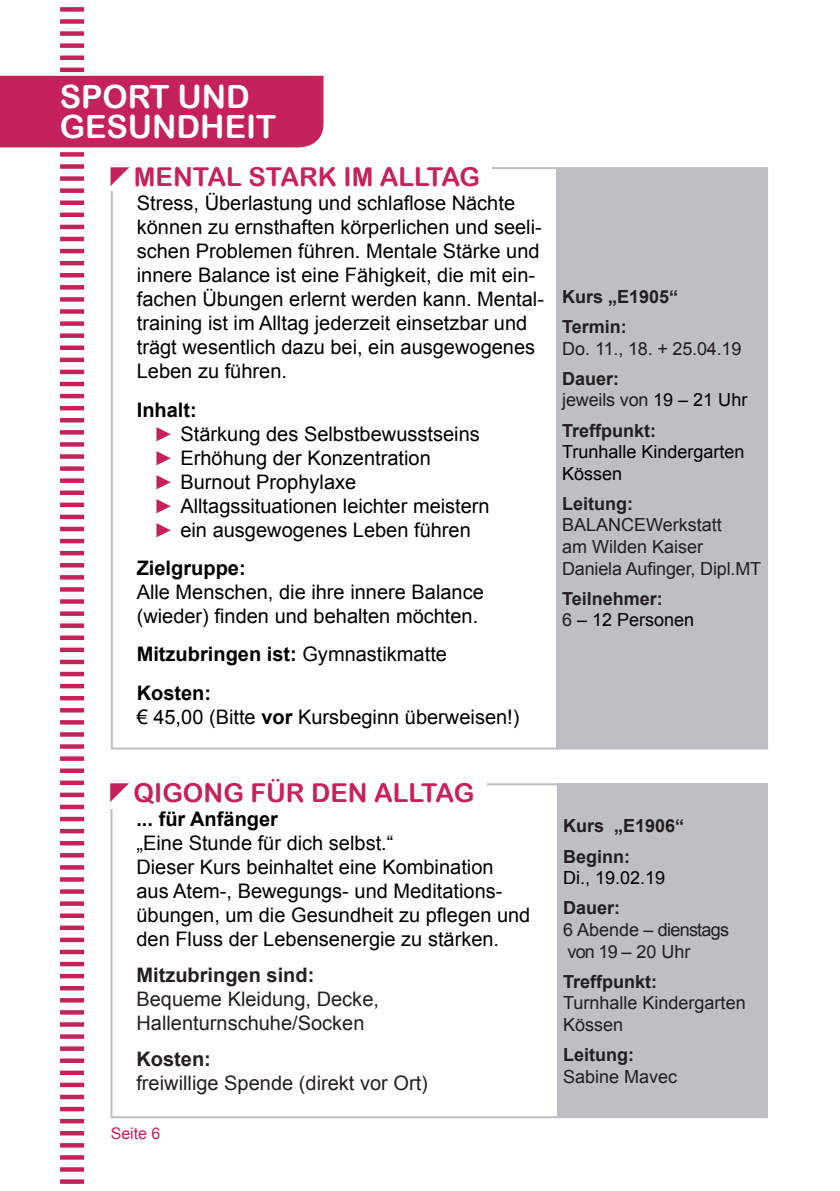
<style>
.page{position:relative;width:840px;height:1191px;background:#fff}
.page>*{position:absolute;margin:0;border:0;box-sizing:border-box;transform-origin:0 0}
.t1{font:32px/30px "Arial Rounded MT Bold";color:#fff}
.t2{font:26px "Arial Rounded MT Bold";color:#c5215b}
.t3{font:20px/24px "Arial";color:#000}
.t4{font:20px/24px "Arial";color:#231f20}
.t5{font:700 20px/38.4px "Arial";color:#000}
.t6{font:700 20px "Arial";color:#231f20}
.t7{font:18px/21.6px "Arial";color:#231f20}
.t8{font:700 18px/30px "Arial";color:#231f20}
.t9{font:18px/21.6px "Arial";color:#000}
.t10{font:18px/21.6px "Arial";letter-spacing:-.04em;color:#231f20}
.t11{font:16px "Arial";color:#c5215b}
.s1{font-weight:700}
.s2{color:#c5215b}
.s3{font-weight:400}
.s4{color:#000}
.s5{font-weight:400;color:#000}
</style>
<div class="page">
<div style="left:60px;top:7px;width:24px;height:5px;background:#c5215b"></div>
<div style="left:60px;top:19px;width:24px;height:5px;background:#c5215b"></div>
<div style="left:60px;top:31px;width:24px;height:5px;background:#c5215b"></div>
<div style="left:60px;top:43px;width:24px;height:5px;background:#c5215b"></div>
<div style="left:60px;top:55px;width:24px;height:5px;background:#c5215b"></div>
<hr style="left:60px;top:68px;width:24px;height:4px;background:#c5215b">
<div style="left:60px;top:152px;width:24px;height:5px;background:#c5215b"></div>
<div style="left:60px;top:164px;width:24px;height:5px;background:#c5215b"></div>
<div style="left:60px;top:176px;width:24px;height:5px;background:#c5215b"></div>
<div style="left:60px;top:188px;width:24px;height:5px;background:#c5215b"></div>
<div style="left:60px;top:200px;width:24px;height:5px;background:#c5215b"></div>
<hr style="left:60px;top:213px;width:24px;height:4px;background:#c5215b">
<hr style="left:60px;top:225px;width:24px;height:4px;background:#c5215b">
<hr style="left:60px;top:237px;width:24px;height:4px;background:#c5215b">
<hr style="left:60px;top:249px;width:24px;height:4px;background:#c5215b">
<hr style="left:60px;top:261px;width:24px;height:4px;background:#c5215b">
<hr style="left:60px;top:273px;width:24px;height:4px;background:#c5215b">
<svg style="left:60px;top:285px;width:24px;height:4px"></svg>
<div style="left:60px;top:297px;width:24px;height:5px;background:#c5215b"></div>
<div style="left:60px;top:309px;width:24px;height:5px;background:#c5215b"></div>
<div style="left:60px;top:321px;width:24px;height:5px;background:#c5215b"></div>
<div style="left:60px;top:333px;width:24px;height:5px;background:#c5215b"></div>
<div style="left:60px;top:345px;width:24px;height:5px;background:#c5215b"></div>
<div style="left:60px;top:357px;width:24px;height:5px;background:#c5215b"></div>
<hr style="left:60px;top:370px;width:24px;height:4px;background:#c5215b">
<hr style="left:60px;top:382px;width:24px;height:4px;background:#c5215b">
<hr style="left:60px;top:394px;width:24px;height:4px;background:#c5215b">
<hr style="left:60px;top:406px;width:24px;height:4px;background:#c5215b">
<hr style="left:60px;top:418px;width:24px;height:4px;background:#c5215b">
<svg style="left:60px;top:430px;width:24px;height:4px"></svg>
<div style="left:60px;top:442px;width:24px;height:5px;background:#c5215b"></div>
<div style="left:60px;top:454px;width:24px;height:5px;background:#c5215b"></div>
<div style="left:60px;top:466px;width:24px;height:5px;background:#c5215b"></div>
<div style="left:60px;top:478px;width:24px;height:5px;background:#c5215b"></div>
<div style="left:60px;top:490px;width:24px;height:5px;background:#c5215b"></div>
<div style="left:60px;top:502px;width:24px;height:5px;background:#c5215b"></div>
<hr style="left:60px;top:515px;width:24px;height:4px;background:#c5215b">
<hr style="left:60px;top:527px;width:24px;height:4px;background:#c5215b">
<hr style="left:60px;top:539px;width:24px;height:4px;background:#c5215b">
<hr style="left:60px;top:551px;width:24px;height:4px;background:#c5215b">
<hr style="left:60px;top:563px;width:24px;height:4px;background:#c5215b">
<svg style="left:60px;top:575px;width:24px;height:4px"></svg>
<svg style="left:60px;top:587px;width:24px;height:4px"></svg>
<div style="left:60px;top:599px;width:24px;height:5px;background:#c5215b"></div>
<div style="left:60px;top:611px;width:24px;height:5px;background:#c5215b"></div>
<div style="left:60px;top:623px;width:24px;height:5px;background:#c5215b"></div>
<div style="left:60px;top:635px;width:24px;height:5px;background:#c5215b"></div>
<div style="left:60px;top:647px;width:24px;height:5px;background:#c5215b"></div>
<div style="left:60px;top:659px;width:24px;height:5px;background:#c5215b"></div>
<hr style="left:60px;top:672px;width:24px;height:4px;background:#c5215b">
<hr style="left:60px;top:684px;width:24px;height:4px;background:#c5215b">
<hr style="left:60px;top:696px;width:24px;height:4px;background:#c5215b">
<hr style="left:60px;top:708px;width:24px;height:4px;background:#c5215b">
<svg style="left:60px;top:720px;width:24px;height:4px"></svg>
<svg style="left:60px;top:732px;width:24px;height:4px"></svg>
<div style="left:60px;top:744px;width:24px;height:5px;background:#c5215b"></div>
<div style="left:60px;top:756px;width:24px;height:5px;background:#c5215b"></div>
<div style="left:60px;top:768px;width:24px;height:5px;background:#c5215b"></div>
<div style="left:60px;top:780px;width:24px;height:5px;background:#c5215b"></div>
<div style="left:60px;top:792px;width:24px;height:5px;background:#c5215b"></div>
<div style="left:60px;top:804px;width:24px;height:5px;background:#c5215b"></div>
<hr style="left:60px;top:817px;width:24px;height:4px;background:#c5215b">
<hr style="left:60px;top:829px;width:24px;height:4px;background:#c5215b">
<hr style="left:60px;top:841px;width:24px;height:4px;background:#c5215b">
<svg style="left:60px;top:853px;width:24px;height:4px"></svg>
<svg style="left:60px;top:865px;width:24px;height:4px"></svg>
<svg style="left:60px;top:877px;width:24px;height:4px"></svg>
<svg style="left:60px;top:889px;width:24px;height:4px"></svg>
<div style="left:60px;top:901px;width:24px;height:5px;background:#c5215b"></div>
<div style="left:60px;top:913px;width:24px;height:5px;background:#c5215b"></div>
<div style="left:60px;top:925px;width:24px;height:5px;background:#c5215b"></div>
<div style="left:60px;top:937px;width:24px;height:5px;background:#c5215b"></div>
<div style="left:60px;top:949px;width:24px;height:5px;background:#c5215b"></div>
<div style="left:60px;top:961px;width:24px;height:5px;background:#c5215b"></div>
<hr style="left:60px;top:974px;width:24px;height:4px;background:#c5215b">
<hr style="left:60px;top:986px;width:24px;height:4px;background:#c5215b">
<svg style="left:60px;top:998px;width:24px;height:4px"></svg>
<svg style="left:60px;top:1010px;width:24px;height:4px"></svg>
<svg style="left:60px;top:1022px;width:24px;height:4px"></svg>
<svg style="left:60px;top:1034px;width:24px;height:4px"></svg>
<div style="left:60px;top:1046px;width:24px;height:5px;background:#c5215b"></div>
<div style="left:60px;top:1058px;width:24px;height:5px;background:#c5215b"></div>
<div style="left:60px;top:1070px;width:24px;height:5px;background:#c5215b"></div>
<div style="left:60px;top:1082px;width:24px;height:5px;background:#c5215b"></div>
<div style="left:60px;top:1094px;width:24px;height:5px;background:#c5215b"></div>
<div style="left:60px;top:1106px;width:24px;height:5px;background:#c5215b"></div>
<hr style="left:60px;top:1119px;width:24px;height:4px;background:#c5215b">
<hr style="left:60px;top:1131px;width:24px;height:4px;background:#c5215b">
<svg style="left:60px;top:1143px;width:24px;height:4px"></svg>
<svg style="left:60px;top:1155px;width:24px;height:4px"></svg>
<svg style="left:60px;top:1167px;width:24px;height:4px"></svg>
<svg style="left:60px;top:1179px;width:24px;height:4px"></svg>
<div style="left:0;top:76px;width:323px;height:71px;background:#c5215b"></div>
<div style="left:556px;top:168px;width:210px;height:580px;background:#bebfc2"></div>
<div style="left:557px;top:783px;width:210px;height:335px;background:#bebfc2"></div>
<h1 class="t1" style="left:60px;top:81px;width:218px">SPORT UND<br>GESUNDHEIT</h1>
<h2 class="t2" style="left:134px;top:161px;width:347px">MENTAL STARK IM ALLTAG</h2>
<p class="t3" style="left:137px;top:191px;width:408px">Stress, Überlastung und schlaflose Nächte können zu ernsthaften körperlichen und seeli&shy;schen Problemen führen. Mentale Stärke und innere Balance ist eine Fähigkeit, die mit ein&shy;fachen Übungen erlernt werden kann. Mental&shy;training ist im Alltag jederzeit einsetzbar und trägt wesentlich dazu bei, ein ausgewogenes Leben zu führen.</p>
<p class="t3" style="left:154px;top:398px;width:337px;text-indent:-17px"><span class="s1">Inhalt:<br></span><span class="s2">►</span> Stärkung des Selbstbewusstseins <span class="s2">►</span> Erhöhung der Konzentration<br><span class="s2">►</span> Burnout Prophylaxe<br><span class="s2">►</span> Alltagssituationen leichter meistern <span class="s2">►</span> ein ausgewogenes Leben führen</p>
<p class="t5" style="left:137px;top:549px;width:110px">Zielgruppe:</p>
<p class="t3" style="left:137px;top:580px;width:348px">Alle Menschen, die ihre innere Balance (wieder) finden und behalten möchten.</p>
<p class="t5" style="left:137px;top:636px;width:312px">Mitzubringen ist: <span class="s3">Gymnastikmatte<br></span>Kosten:</p>
<p class="t3" style="left:137px;top:705px;width:384px">€ 45,00 (Bitte <span class="s1">vor</span> Kursbeginn überweisen!)</p>
<p class="t8" style="left:561px;top:282px;width:118px">Kurs „E1905“<br>Termin:</p>
<p class="t7" style="left:561px;top:338px;width:181px">Do. 11., 18. + 25.04.19</p>
<p class="t7" style="left:561px;top:368px;width:187px"><span class="s1">Dauer:<br></span>jeweils von <span class="s4">19 – 21 Uhr</span></p>
<p class="t8" style="left:561px;top:416px;width:95px">Treffpunkt:</p>
<p class="t9" style="left:561px;top:441px;width:184px">Trunhalle Kindergarten<br>Kössen</p>
<p class="t8" style="left:561px;top:489px;width:72px">Leitung:</p>
<p class="t7" style="left:561px;top:514px;width:200px">BALANCEWerkstatt<br>am Wilden Kaiser<br>Daniela Aufinger, Dipl.MT</p>
<p class="t8" style="left:561px;top:588px;width:134px;line-height:21.6px">Teilnehmer:<br><span class="s3">6</span> <span class="s5">– 12 Personen</span></p>
<h2 class="t2" style="left:133px;top:777px;width:342px">QIGONG FÜR DEN ALLTAG</h2>
<p class="t5" style="left:136px;top:800px;width:143px">... für Anfänger</p>
<p class="t3" style="left:136px;top:831px;width:395px">„Eine Stunde für dich selbst.“<br>Dieser Kurs beinhaltet eine Kombination aus Atem-, Bewegungs- und Meditations&shy;übungen, um die Gesundheit zu pflegen und den Fluss der Lebensenergie zu stärken.</p>
<p class="t6" style="left:136px;top:962px;width:179px">Mitzubringen sind:</p>
<p class="t4" style="left:136px;top:987px;width:244px">Bequeme Kleidung, Decke,<br>Hallenturnschuhe/Socken</p>
<p class="t6" style="left:136px;top:1046px;width:76px">Kosten:</p>
<p class="t4" style="left:136px;top:1071px;width:293px">freiwillige Spende (direkt vor Ort)</p>
<p class="t11" style="left:111px;top:1122px;width:51px">Seite 6</p>
<p class="t8" style="left:562px;top:811px;width:123px">Kurs „E1906“<br>Beginn:</p>
<p class="t9" style="left:562px;top:867px;width:104px">Di., 19.02.19</p>
<p class="t8" style="left:562px;top:893px;width:59px">Dauer:</p>
<p class="t10" style="left:562px;top:919px;width:167px">6 Abende – dienstags von 19 – 20 Uhr</p>
<p class="t8" style="left:562px;top:966px;width:95px">Treffpunkt:</p>
<p class="t7" style="left:562px;top:992px;width:184px">Turnhalle Kindergarten<br>Kössen</p>
<p class="t8" style="left:562px;top:1040px;width:72px">Leitung:</p>
<p class="t7" style="left:562px;top:1065px;width:116px">Sabine Mavec</p>
</div>
